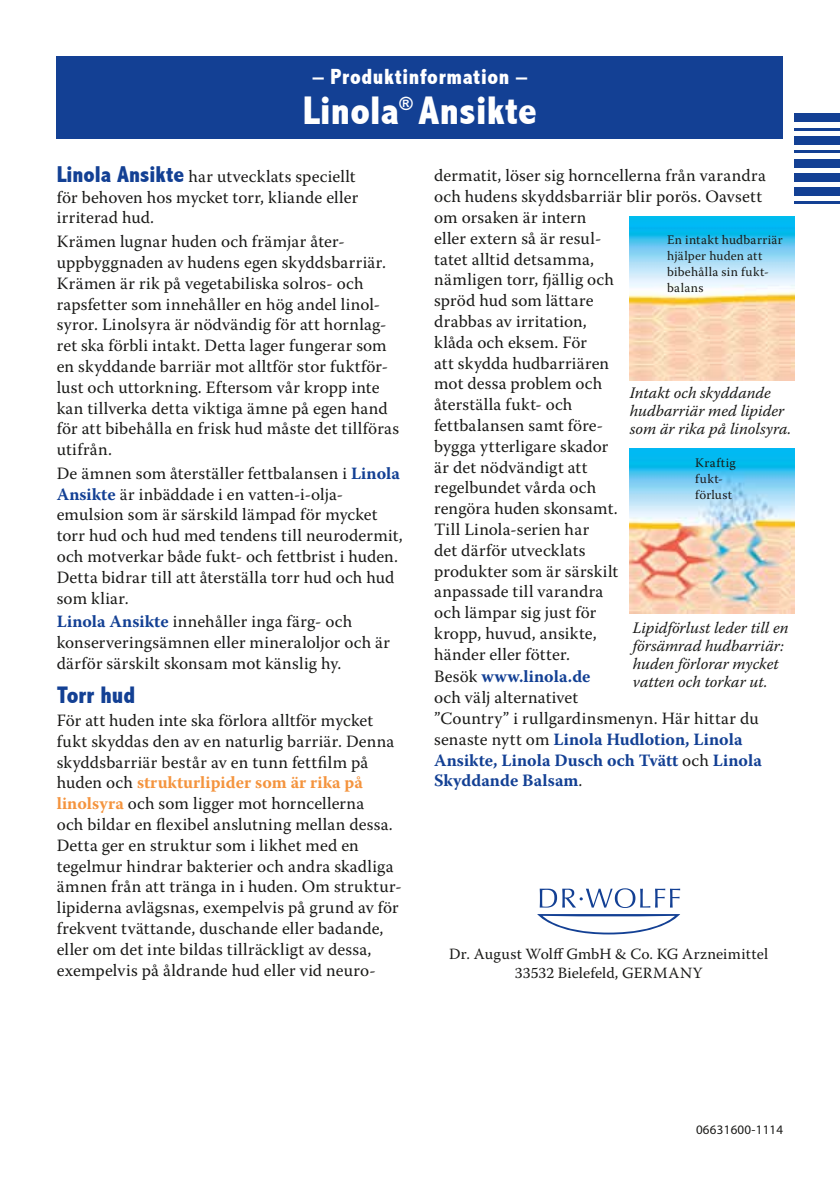
<style>
.page{position:relative;width:840px;height:1191px;background:#fff}
.page>*{position:absolute;margin:0;border:0;box-sizing:border-box;transform-origin:0 0}
.t1{font:800 condensed 40px "Abadi";letter-spacing:.01em;color:#fff}
.t2{font:800 condensed 24px "Abadi";color:#134094}
.t3{font:800 condensed 22px "Abadi";letter-spacing:.03em;color:#fff}
.t4{font:800 condensed 18px "Abadi";color:#fff}
.t5{font:17.2px/20.8px "Warnock Pro";letter-spacing:.01em;color:#1a1a18}
.t6{font:700 17.2px/20.8px "Warnock Pro";color:#134094}
.t7{font:italic 16px/18px "Warnock Pro";color:#1a1a18}
.t8{font:15.6px/18.8px "Warnock Pro";letter-spacing:.01em;color:#1a1a18;text-align:center}
.t9{font:13px/16px "Warnock Pro";letter-spacing:.025em;color:#1a1a18}
.t10{font:13px "Myriad Pro";letter-spacing:.02em;color:#1a1a18}
.s1{font-family:"Abadi";font-weight:800;font-stretch:condensed;font-size:23px;color:#134094}
.s2{font-weight:700;color:#134094}
.s3{font-weight:700;color:#f4943e}
.s4{font-weight:400;color:#1a1a18}
</style>
<div class="page">
<hr style="left:794px;top:128px;width:45px;height:2px;background:#134094">
<hr style="left:794px;top:150px;width:45px;height:3px;background:#134094">
<div style="left:794px;top:113px;width:45px;height:9px;background:#134094"></div>
<div style="left:794px;top:136px;width:45px;height:9px;background:#134094"></div>
<div style="left:794px;top:159px;width:45px;height:8px;background:#134094"></div>
<div style="left:794px;top:173px;width:45px;height:9px;background:#134094"></div>
<div style="left:794px;top:187px;width:45px;height:9px;background:#134094"></div>
<hr style="left:794px;top:201px;width:45px;height:3px;background:#134094">
<svg style="left:539px;top:888px;width:17px;height:19px"></svg>
<svg style="left:562px;top:888px;width:117px;height:20px"></svg>
<svg style="left:537px;top:914px;width:142px;height:20px"></svg>
<div style="left:57px;top:57px;width:725px;height:82px;background:#134094"></div>
<img style="left:629px;top:448px;width:164px;height:165px">
<img style="left:629px;top:216px;width:164px;height:165px">
<p class="t3" style="left:313px;top:64px;width:215px">– Produktinformation –</p>
<h1 class="t1" style="left:303px;top:87px;width:97px">Linola</h1>
<p class="t4" style="left:399px;top:92px;width:15px">®</p>
<h1 class="t1" style="left:418px;top:87px;width:120px">Ansikte</h1>
<p class="t5" style="left:57px;top:165px;width:303px"><span class="s1">Linola Ansikte</span> har utvecklats speciellt för behoven hos mycket torr, kliande eller irriterad hud.</p>
<p class="t5" style="left:57px;top:231px;width:344px">Krämen lugnar huden och främjar åter&shy;uppbyggnaden av hudens egen skyddsbarriär.<br>Krämen är rik på vegetabiliska solros- och rapsfetter som innehåller en hög andel linol&shy;syror. Linolsyra är nödvändig för att hornlag&shy;ret ska förbli intakt. Detta lager fungerar som en skyddande barriär mot alltför stor fuktför&shy;lust och uttorkning. Eftersom vår kropp inte kan tillverka detta viktiga ämne på egen hand för att bibehålla en frisk hud måste det tillföras utifrån.</p>
<p class="t5" style="left:57px;top:462px;width:347px">De ämnen som återställer fettbalansen i <span class="s2">Linola Ansikte</span> är inbäddade i en vatten-i-olja&shy;emulsion som är särskild lämpad för mycket torr hud och hud med tendens till neurodermit, och motverkar både fukt- och fettbrist i huden.<br>Detta bidrar till att återställa torr hud och hud som kliar.</p>
<p class="t5" style="left:57px;top:611px;width:335px"><span class="s2">Linola Ansikte</span> innehåller inga färg- och konserveringsämnen eller mineraloljor och är därför särskilt skonsam mot känslig hy.</p>
<h2 class="t2" style="left:57px;top:681px;width:80px">Torr hud</h2>
<p class="t5" style="left:57px;top:709px;width:346px">För att huden inte ska förlora alltför mycket fukt skyddas den av en naturlig barriär. Denna skyddsbarriär består av en tunn fettfilm på huden och <span class="s3">strukturlipider som är rika på linolsyra</span> och som ligger mot horncellerna<br>och bildar en flexibel anslutning mellan dessa.<br>Detta ger en struktur som i likhet med en tegelmur hindrar bakterier och andra skadliga ämnen från att tränga in i huden. Om struktur&shy;lipiderna avlägsnas, exempelvis på grund av för frekvent tvättande, duschande eller badande, eller om det inte bildas tillräckligt av dessa, exempelvis på åldrande hud eller vid neuro-</p>
<p class="t5" style="left:434px;top:165px;width:333px">dermatit, löser sig horncellerna från varandra och hudens skyddsbarriär blir porös. Oavsett om orsaken är intern<br>eller extern så är resul-<br>tatet alltid detsamma,<br>nämligen torr, fjällig och<br>spröd hud som lättare<br>drabbas av irritation,<br>klåda och eksem. För<br>att skydda hudbarriären<br>mot dessa problem och<br>återställa fukt- och<br>fettbalansen samt före-<br>bygga ytterligare skador<br>är det nödvändigt att<br>regelbundet vårda och<br>rengöra huden skonsamt.<br>Till Linola-serien har<br>det därför utvecklats<br>produkter som är särskilt<br>anpassade till varandra<br>och lämpar sig just för<br>kropp, huvud, ansikte,<br>händer eller fötter.</p>
<p class="t6" style="left:434px;top:666px;width:329px"><span class="s4">Besök</span> www.linola.de<br><span class="s4">och välj alternativet<br>”Country” i rullgardinsmenyn. Här hittar du senaste nytt om</span> Linola Hudlotion, Linola<br>Ansikte, Linola Dusch och Tvätt <span class="s4">och</span> Linola<br>Skyddande Balsam<span class="s4">.</span></p>
<p class="t9" style="left:666px;top:232px;width:117px">En intakt hudbarriär hjälper huden att bibehålla sin fukt&shy;balans</p>
<p class="t7" style="left:629px;top:383px;width:163px">Intakt och skyddande hudbarriär med lipider som är rika på linolsyra.</p>
<p class="t9" style="left:694px;top:454px;width:42px">Kraftig fukt&shy;förlust</p>
<p class="t7" style="left:632px;top:618px;width:157px">Lipidförlust leder till en försämrad hudbarriär: huden förlorar mycket vatten och torkar ut.</p>
<p class="t8" style="left:449px;top:944px;width:320px">Dr. August Wolff GmbH &amp; Co. KG Arzneimittel<br>33532 Bielefeld, GERMANY</p>
<p class="t10" style="left:695px;top:1122px;width:89px">06631600-1114</p>
</div>
